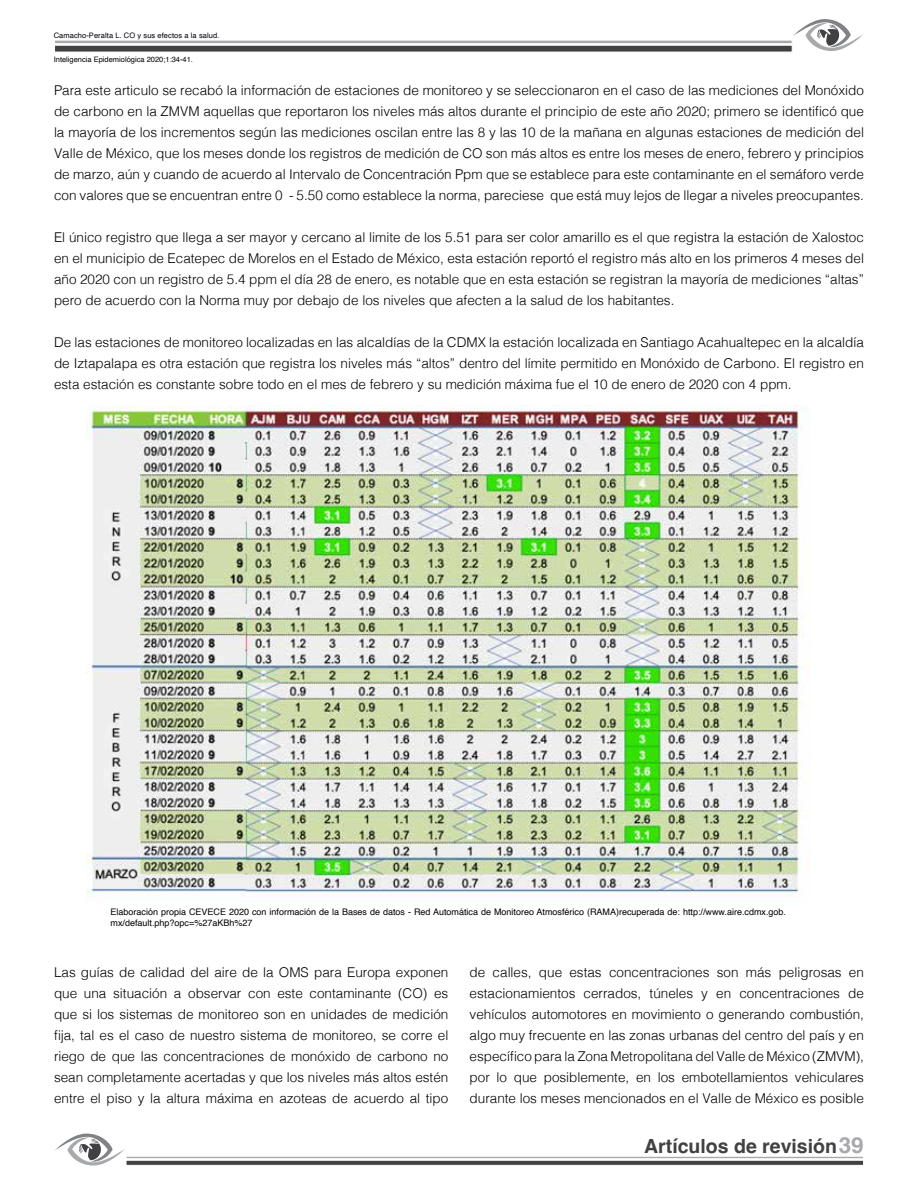
<style>
.page{position:relative;width:918px;height:1188px;background:#fff}
.page>*{position:absolute;margin:0;border:0;box-sizing:border-box;transform-origin:0 0}
.t1{font:700 22.5px "Helvetica";color:#a7a9ac}
.t2{font:700 19.5px "Helvetica";color:#414042}
.t3{font:300 13.5px/21px "Helvetica";color:#000;text-align:justify}
.t4{font:9px/10.5px "Helvetica";color:#000}
.t5{font:7.5px "Helvetica";color:#000}
</style>
<div class="page">
<div style="left:126px;top:1156px;width:738px;height:3px;background:#a7a9ac;border:1px solid #fff"></div>
<svg style="left:126px;top:1160px;width:738px;height:5px;background:#656466"></svg>
<svg style="left:54px;top:1133px;width:71px;height:33px"></svg>
<svg style="left:55px;top:40px;width:737px;height:4px"></svg>
<div style="left:54px;top:45px;width:738px;height:7px;background:#414042;border:1px solid #fff"></div>
<svg style="left:792px;top:19px;width:72px;height:32px"></svg>
<img style="left:86px;top:405px;width:725px;height:491px">
<p class="t5" style="left:54px;top:29px;width:167px">Camacho-Peralta L. CO y sus efectos a la salud.</p>
<p class="t5" style="left:54px;top:53px;width:141px">Inteligencia Epidemiológica 2020;1:34-41.</p>
<p class="t3" style="left:54px;top:78px;width:812px">Para este articulo se recabó la información de estaciones de monitoreo y se seleccionaron en el caso de las mediciones del Monóxido de carbono en la ZMVM aquellas que reportaron los niveles más altos durante el principio de este año 2020; primero se identificó que la mayoría de los incrementos según las mediciones oscilan entre las 8 y las 10 de la mañana en algunas estaciones de medición del Valle de México, que los meses donde los registros de medición de CO son más altos es entre los meses de enero, febrero y principios de marzo, aún y cuando de acuerdo al Intervalo de Concentración Ppm que se establece para este contaminante en el semáforo verde con valores que se encuentran entre 0 - 5.50 como establece la norma, pareciese que está muy lejos de llegar a niveles preocupantes.</p>
<p class="t3" style="left:54px;top:226px;width:812px">El único registro que llega a ser mayor y cercano al limite de los 5.51 para ser color amarillo es el que registra la estación de Xalostoc en el municipio de Ecatepec de Morelos en el Estado de México, esta estación reportó el registro más alto en los primeros 4 meses del año 2020 con un registro de 5.4 ppm el día 28 de enero, es notable que en esta estación se registran la mayoría de mediciones “altas” pero de acuerdo con la Norma muy por debajo de los niveles que afecten a la salud de los habitantes.</p>
<p class="t3" style="left:54px;top:331px;width:812px">De las estaciones de monitoreo localizadas en las alcaldías de la CDMX la estación localizada en Santiago Acahualtepec en la alcaldía de Iztapalapa es otra estación que registra los niveles más “altos” dentro del límite permitido en Monóxido de Carbono. El registro en esta estación es constante sobre todo en el mes de febrero y su medición máxima fue el 10 de enero de 2020 con 4 ppm.</p>
<p class="t4" style="left:111px;top:907px;width:677px">Elaboración propia CEVECE 2020 con información de la Bases de datos - Red Automática de Monitoreo Atmosférico (RAMA)recuperada de: http://www.aire.cdmx.gob. mx/default.php?opc=%27aKBh%27</p>
<p class="t3" style="left:54px;top:961px;width:396px">Las guías de calidad del aire de la OMS para Europa exponen que una situación a observar con este contaminante (CO) es que si los sistemas de monitoreo son en unidades de medición fija, tal es el caso de nuestro sistema de monitoreo, se corre el riego de que las concentraciones de monóxido de carbono no sean completamente acertadas y que los niveles más altos estén entre el piso y la altura máxima en azoteas de acuerdo al tipo</p>
<p class="t3" style="left:470px;top:961px;width:396px">de calles, que estas concentraciones son más peligrosas en estacionamientos cerrados, túneles y en concentraciones de vehículos automotores en movimiento o generando combustión, algo muy frecuente en las zonas urbanas del centro del país y en específico para la Zona Metropolitana del Valle de México (ZMVM), por lo que posiblemente, en los embotellamientos vehiculares durante los meses mencionados en el Valle de México es posible</p>
<h1 class="t1" style="left:839px;top:1131px;width:27px">39</h1>
<h2 class="t2" style="left:644px;top:1134px;width:194px">Artículos de revisión</h2>
</div>
